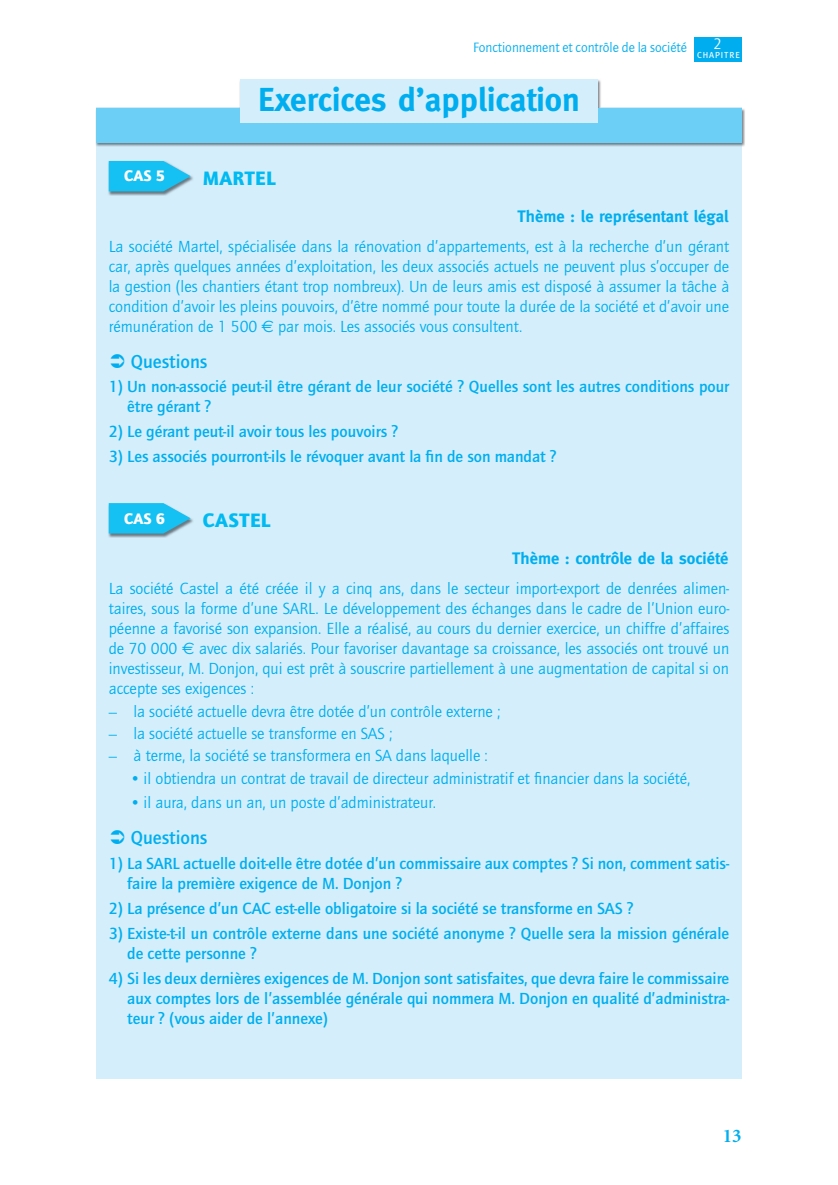
<style>
.page{position:relative;width:838px;height:1185px;background:#fff}
.page>*{position:absolute;margin:0;border:0;box-sizing:border-box;transform-origin:0 0}
.t1{font:700 33.25px "Meta";color:#00aeef}
.t2{font:900 20.12px "Quay Sans ITC Std";letter-spacing:.025em;color:#00baf1}
.t3{font:500 19.25px "Quay Sans ITC Std";color:#00aeef}
.t4{font:700 19.25px "Minion";color:#00aeef}
.t5{font:16.62px/19.9px "Quay Sans ITC Std";color:#00aeef;text-align:justify}
.t6{font:500 16.62px/19.9px "Quay Sans ITC Std";color:#00aeef}
.t7{font:700 16.62px "Meta";color:#00aeef}
.t8{font:900 15.75px "Quay Sans ITC Std";color:#fff}
.t9{font:15.75px "Quay Sans ITC Std";color:#fff}
.t10{font:14px "Quay Sans ITC Std";color:#00aeef}
.t11{font:8.75px "Meta Plus";letter-spacing:.105em;color:#fff}
.s1{font-family:"Euro Sans"}
.s2{font-family:"Minion"}
.s3{font-weight:500}
</style>
<div class="page">
<div style="left:694px;top:37px;width:47px;height:25px;background:#00aeef"></div>
<div style="left:96px;top:108px;width:645px;height:970px;background:#d4effb"></div>
<img style="left:95px;top:79px;width:650px;height:68px">
<img style="left:96px;top:143px;width:645px;height:4px">
<div style="left:96px;top:108px;width:645px;height:35px;background:#6bcff6"></div>
<div style="left:240px;top:79px;width:357px;height:44px;background:#d4effb"></div>
<img style="left:108px;top:161px;width:85px;height:34px">
<svg style="left:109px;top:161px;width:82px;height:30px;background:#31c3ef"></svg>
<img style="left:108px;top:503px;width:85px;height:34px">
<svg style="left:109px;top:503px;width:82px;height:30px;background:#31c3ef"></svg>
<p class="t10" style="left:473px;top:39px;width:215px">Fonctionnement et contrôle de la société</p>
<h1 class="t1" style="left:258px;top:80px;width:323px">Exercices d’application</h1>
<p class="t9" style="left:713px;top:34px;width:10px">2</p>
<p class="t11" style="left:697px;top:50px;width:45px">CHAPITRE</p>
<p class="t8" style="left:124px;top:166px;width:42px">CAS 5</p>
<p class="t2" style="left:203px;top:166px;width:74px">MARTEL</p>
<p class="t7" style="left:517px;top:207px;width:212px">Thème : le représentant légal</p>
<p class="t5" style="left:109px;top:237px;width:622px">La société Martel, spécialisée dans la rénovation d’appartements, est à la recherche d’un gérant car, après quelques années d’exploitation, les deux associés actuels ne peuvent plus s’occuper de la gestion (les chantiers étant trop nombreux). Un de leurs amis est disposé à assumer la tâche à condition d’avoir les pleins pouvoirs, d’être nommé pour toute la durée de la société et d’avoir une rémunération de 1 500 <span class="s1">€</span> par mois. Les associés vous consultent.</p>
<p class="t3" style="left:131px;top:350px;width:78px">Questions</p>
<p class="t6" style="left:127px;top:377px;width:603px;text-indent:-19px">1) Un non-associé peut-il être gérant de leur société ? Quelles sont les autres conditions pour être gérant ?</p>
<p class="t6" style="left:109px;top:422px;width:291px">2) Le gérant peut-il avoir tous les pouvoirs ?</p>
<p class="t6" style="left:109px;top:447px;width:449px">3) Les associés pourront-ils le révoquer avant la fin de son mandat ?</p>
<p class="t8" style="left:124px;top:508px;width:42px">CAS 6</p>
<p class="t2" style="left:203px;top:508px;width:69px">CASTEL</p>
<p class="t7" style="left:512px;top:549px;width:218px">Thème : contrôle de la société</p>
<p class="t5" style="left:109px;top:579px;width:622px">La société Castel a été créée il y a cinq ans, dans le secteur import-export de denrées alimen&shy;taires, sous la forme d’une SARL. Le développement des échanges dans le cadre de l’Union euro&shy;péenne a favorisé son expansion. Elle a réalisé, au cours du dernier exercice, un chiffre d’affaires de 70 000 <span class="s1">_</span> avec dix salariés. Pour favoriser davantage sa croissance, les associés ont trouvé un investisseur, M. Donjon, qui est prêt à souscrire partiellement à une augmentation de capital si on accepte ses exigences :</p>
<p class="t5" style="left:109px;top:701px;width:393px"><span class="s2">–</span> la société actuelle devra être dotée d’un contrôle externe ;</p>
<p class="t5" style="left:109px;top:723px;width:285px"><span class="s2">–</span> la société actuelle se transforme en SAS ;</p>
<p class="t5" style="left:109px;top:746px;width:380px"><span class="s2">–</span> à terme, la société se transformera en SA dans laquelle :</p>
<p class="t5" style="left:131px;top:768px;width:561px"><span class="s3">•</span> il obtiendra un contrat de travail de directeur administratif et financier dans la société,</p>
<p class="t5" style="left:131px;top:792px;width:306px"><span class="s3">•</span> il aura, dans un an, un poste d’administrateur.</p>
<p class="t3" style="left:131px;top:826px;width:78px">Questions</p>
<p class="t6" style="left:127px;top:853px;width:603px;text-indent:-19px">1) La SARL actuelle doit-elle être dotée d’un commissaire aux comptes ? Si non, comment satis&shy;faire la première exigence de M. Donjon ?</p>
<p class="t6" style="left:109px;top:898px;width:526px">2) La présence d’un CAC est-elle obligatoire si la société se transforme en SAS ?</p>
<p class="t6" style="left:127px;top:923px;width:603px;text-indent:-19px">3) Existe-t-il un contrôle externe dans une société anonyme ? Quelle sera la mission générale de cette personne ?</p>
<p class="t6" style="left:127px;top:968px;width:603px;text-align:justify;text-indent:-19px">4) Si les deux dernières exigences de M. Donjon sont satisfaites, que devra faire le commissaire aux comptes lors de l’assemblée générale qui nommera M. Donjon en qualité d’administra&shy;teur ? (vous aider de l’annexe)</p>
<p class="t4" style="left:722px;top:1126px;width:20px">13</p>
</div>
